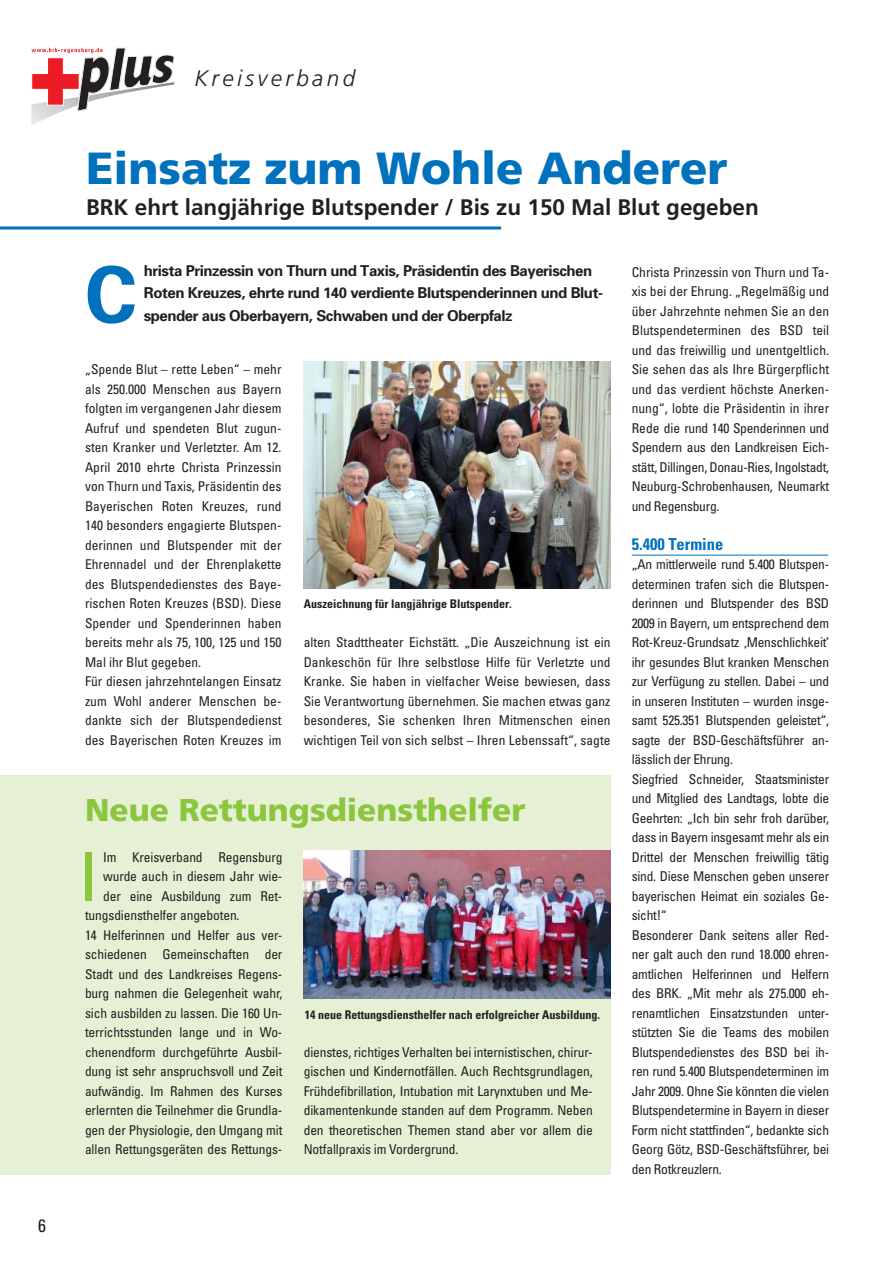
<style>
.page{position:relative;width:893px;height:1263px;background:#fff}
.page>*{position:absolute;margin:0;border:0;box-sizing:border-box;transform-origin:0 0}
.t1{font:700 77.4px "Univers";color:#0071bc}
.t2{font:condensed 67.5px "Univers";color:#8cc63f}
.t3{font:900 45px "Frutiger";color:#0071bc}
.t4{font:900 31.5px "Frutiger";color:#8cc63f}
.t5{font:700 22.5px "Frutiger";color:#231f20}
.t6{font:italic 300 22.5px "Frutiger";letter-spacing:.15em;color:#231f20}
.t7{font:condensed 18px "Univers";color:#231f20}
.t8{font:700 condensed 16.5px "Univers";color:#0071bc}
.t9{font:700 15px/22.5px "Univers";letter-spacing:-.03em;color:#231f20}
.t10{font:condensed 13.5px/19.5px "Univers";letter-spacing:-.01em;color:#231f20;text-align:justify}
.t11{font:700 condensed 12px "Univers";color:#231f20}
</style>
<div class="page">
<hr style="left:0;top:226px;width:501px;height:3px;background:#0071bc">
<img style="left:304px;top:362px;width:306px;height:227px">
<div style="left:0;top:775px;width:610px;height:400px;background:#e5f0d4"></div>
<img style="left:304px;top:850px;width:306px;height:148px">
<hr style="left:632px;top:555px;width:196px;height:1px;background:#0071bc">
<svg style="left:31px;top:47px;width:144px;height:78px"></svg>
<h3 class="t7" style="left:38px;top:1219px;width:9px">6</h3>
<h3 class="t6" style="left:194px;top:69px;width:162px">Kreisverband</h3>
<h3 class="t3" style="left:86px;top:150px;width:643px">Einsatz zum Wohle Anderer</h3>
<h3 class="t5" style="left:86px;top:198px;width:674px">BRK ehrt langjährige Blutspender / Bis zu 150 Mal Blut gegeben</h3>
<h1 class="t1" style="left:85px;top:267px;width:53px">C</h1>
<p class="t9" style="left:144px;top:261px;width:461px">hrista Prinzessin von Thurn und Taxis, Präsidentin des Bayerischen<br>Roten Kreuzes, ehrte rund 140 verdiente Blutspenderinnen und Blut-</p>
<p class="t9" style="left:144px;top:306px;width:370px">spender aus Oberbayern, Schwaben und der Oberpfalz</p>
<p class="t10" style="left:85px;top:361px;width:198px;text-align:left">„Spende Blut – rette Leben“ – mehr als 250.000 Menschen aus Bayern folgten im vergangenen Jahr diesem Aufruf und spendeten Blut zugun&shy;sten Kranker und Verletzter. Am 12.<br>April 2010 ehrte Christa Prinzessin von Thurn und Taxis, Präsidentin des Bayerischen Roten Kreuzes, rund 140 besonders engagierte Blutspen&shy;derinnen und Blutspender mit der Ehrennadel und der Ehrenplakette des Blutspendedienstes des Baye&shy;rischen Roten Kreuzes (BSD). Diese Spender und Spenderinnen haben bereits mehr als 75, 100, 125 und 150<br>Mal ihr Blut gegeben.<br>Für diesen jahrzehntelangen Einsatz zum Wohl anderer Menschen be&shy;dankte sich der Blutspendedienst des Bayerischen Roten Kreuzes im</p>
<p class="t11" style="left:304px;top:599px;width:209px">Auszeichnung für langjährige Blutspender.</p>
<p class="t10" style="left:304px;top:634px;width:308px">alten Stadttheater Eichstätt. „Die Auszeichnung ist ein Dankeschön für Ihre selbstlose Hilfe für Verletzte und Kranke. Sie haben in vielfacher Weise bewiesen, dass Sie Verantwortung übernehmen. Sie machen etwas ganz besonderes, Sie schenken Ihren Mitmenschen einen wichtigen Teil von sich selbst – Ihren Lebenssaft“, sagte</p>
<h3 class="t4" style="left:85px;top:797px;width:442px">Neue Rettungsdiensthelfer</h3>
<h2 class="t2" style="left:79px;top:852px;width:20px">I</h2>
<p class="t10" style="left:103px;top:848px;width:181px">Im Kreisverband Regensburg</p>
<p class="t10" style="left:103px;top:868px;width:181px">wurde auch in diesem Jahr wie-</p>
<p class="t10" style="left:103px;top:887px;width:181px">der eine Ausbildung zum Ret-</p>
<p class="t10" style="left:85px;top:907px;width:156px">tungsdiensthelfer angeboten.</p>
<p class="t10" style="left:85px;top:926px;width:199px">14 Helferinnen und Helfer aus ver-</p>
<p class="t10" style="left:85px;top:946px;width:199px">schiedenen Gemeinschaften der</p>
<p class="t10" style="left:85px;top:965px;width:199px">Stadt und des Landkreises Regens-</p>
<p class="t10" style="left:85px;top:985px;width:199px">burg nahmen die Gelegenheit wahr,</p>
<p class="t10" style="left:85px;top:1004px;width:199px">sich ausbilden zu lassen. Die 160 Un-</p>
<p class="t10" style="left:85px;top:1024px;width:199px">terrichtsstunden lange und in Wo-</p>
<p class="t10" style="left:85px;top:1043px;width:199px">chenendform durchgeführte Ausbil-</p>
<p class="t10" style="left:85px;top:1063px;width:199px">dung ist sehr anspruchsvoll und Zeit</p>
<p class="t10" style="left:85px;top:1082px;width:199px">aufwändig. Im Rahmen des Kurses</p>
<p class="t10" style="left:85px;top:1102px;width:199px">erlernten die Teilnehmer die Grundla-</p>
<p class="t10" style="left:85px;top:1121px;width:199px">gen der Physiologie, den Umgang mit</p>
<p class="t10" style="left:85px;top:1141px;width:199px">allen Rettungsgeräten des Rettungs-</p>
<p class="t11" style="left:305px;top:1010px;width:297px">14 neue Rettungsdiensthelfer nach erfolgreicher Ausbildung.</p>
<p class="t10" style="left:304px;top:1043px;width:291px">dienstes, richtiges Verhalten bei internistischen, chirur&shy;gischen und Kindernotfällen. Auch Rechtsgrundlagen, Frühdefibrillation, Intubation mit Larynxtuben und Me&shy;dikamentenkunde standen auf dem Programm. Neben den theoretischen Themen stand aber vor allem die Notfallpraxis im Vordergrund.</p>
<p class="t10" style="left:632px;top:263px;width:199px">Christa Prinzessin von Thurn und Ta&shy;xis bei der Ehrung. „Regelmäßig und über Jahrzehnte nehmen Sie an den Blutspendeterminen des BSD teil und das freiwillig und unentgeltlich.<br>Sie sehen das als Ihre Bürgerpflicht und das verdient höchste Anerken&shy;nung“, lobte die Präsidentin in ihrer Rede die rund 140 Spenderinnen und Spendern aus den Landkreisen Eich&shy;stätt, Dillingen, Donau-Ries, Ingolstadt, Neuburg-Schrobenhausen, Neumarkt und Regensburg.</p>
<p class="t8" style="left:632px;top:538px;width:93px">5.400 Termine</p>
<p class="t10" style="left:632px;top:556px;width:199px;text-align:left">„An mittlerweile rund 5.400 Blutspen&shy;determinen trafen sich die Blutspen&shy;derinnen und Blutspender des BSD 2009 in Bayern, um entsprechend dem Rot-Kreuz-Grundsatz ‚Menschlichkeit’ ihr gesundes Blut kranken Menschen zur Verfügung zu stellen. Dabei – und in unseren Instituten – wurden insge&shy;samt 525.351 Blutspenden geleistet“, sagte der BSD-Geschäftsführer an&shy;lässlich der Ehrung.<br>Siegfried Schneider, Staatsminister und Mitglied des Landtags, lobte die Geehrten: „Ich bin sehr froh darüber, dass in Bayern insgesamt mehr als ein Drittel der Menschen freiwillig tätig sind. Diese Menschen geben unserer bayerischen Heimat ein soziales Ge&shy;sicht!“<br>Besonderer Dank seitens aller Red&shy;ner galt auch den rund 18.000 ehren&shy;amtlichen Helferinnen und Helfern des BRK. „Mit mehr als 275.000 eh&shy;renamtlichen Einsatzstunden unter&shy;stützten Sie die Teams des mobilen Blutspendedienstes des BSD bei ih&shy;ren rund 5.400 Blutspendeterminen im Jahr 2009. Ohne Sie könnten die vielen Blutspendetermine in Bayern in dieser Form nicht stattfinden“, bedankte sich Georg Götz, BSD-Geschäftsführer, bei den Rotkreuzlern.</p>
</div>
